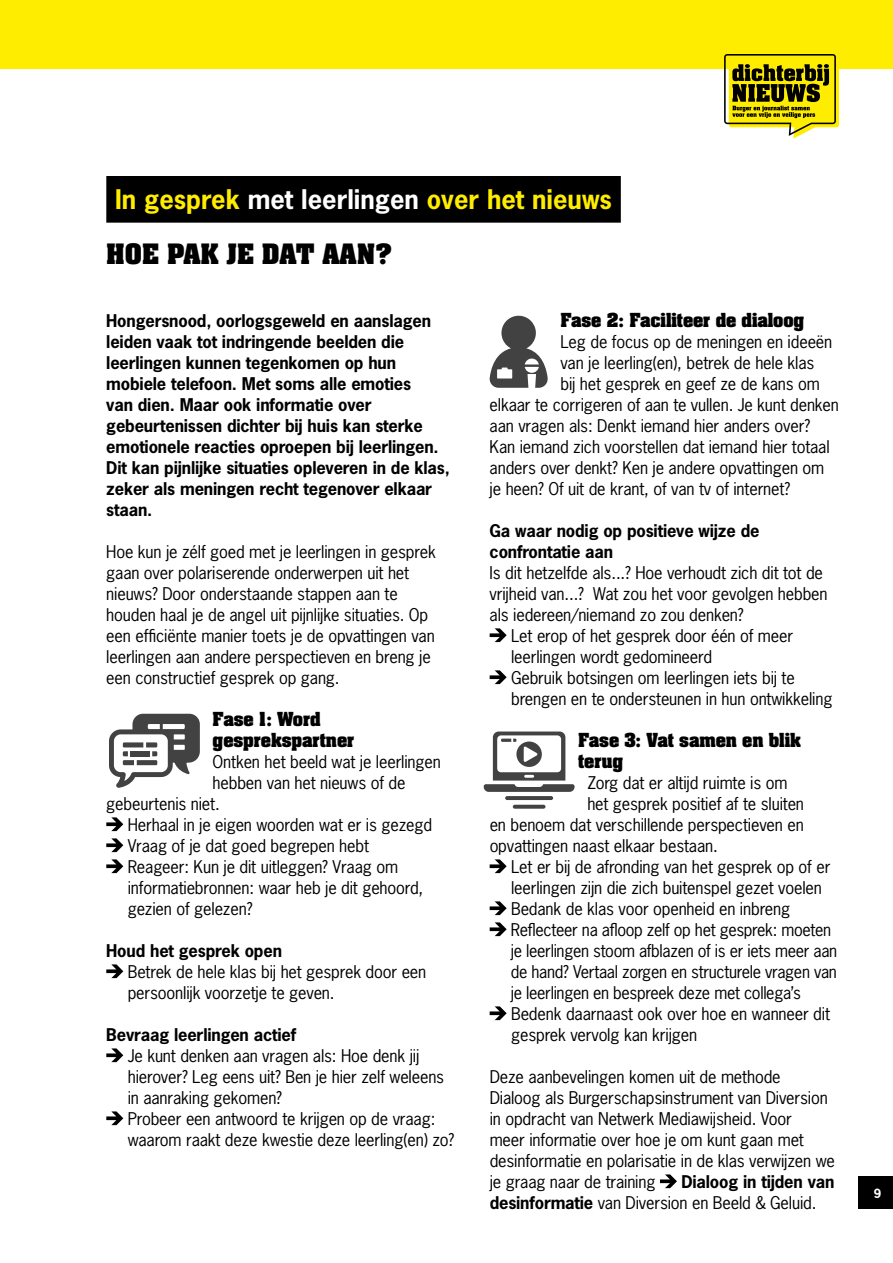
<style>
.page{position:relative;width:893px;height:1263px;background:#fff}
.page>*{position:absolute;margin:0;border:0;box-sizing:border-box;transform-origin:0 0}
.t1{font:700 25.5px "News Gothic Std";color:#ffed00}
.t2{font:700 24px "Aachen Std";color:#000}
.t3{font:16.5px/21px "News Gothic Std";letter-spacing:-.01em;color:#000}
.t4{font:700 16.5px/21px "News Gothic Std";letter-spacing:-.01em;color:#000}
.t5{font:700 16.5px/21px "Aachen Std";letter-spacing:-.01em;color:#000}
.t6{font:700 12px "News Gothic Std";color:#fff}
.s1{color:#fff}
.s2{font-weight:400}
</style>
<div class="page">
<svg style="left:106px;top:817px;width:17px;height:14px"></svg>
<svg style="left:106px;top:838px;width:17px;height:14px"></svg>
<svg style="left:106px;top:859px;width:17px;height:14px"></svg>
<svg style="left:106px;top:964px;width:17px;height:14px"></svg>
<svg style="left:106px;top:1048px;width:17px;height:14px"></svg>
<svg style="left:106px;top:1111px;width:17px;height:14px"></svg>
<svg style="left:490px;top:628px;width:17px;height:14px"></svg>
<svg style="left:490px;top:670px;width:17px;height:14px"></svg>
<svg style="left:490px;top:859px;width:17px;height:14px"></svg>
<svg style="left:490px;top:901px;width:17px;height:14px"></svg>
<svg style="left:490px;top:922px;width:17px;height:14px"></svg>
<svg style="left:490px;top:1006px;width:17px;height:14px"></svg>
<svg style="left:660px;top:1174px;width:17px;height:14px"></svg>
<div style="left:0;top:0;width:893px;height:68px;background:#ffed00"></div>
<div style="left:106px;top:176px;width:515px;height:47px;background:#000"></div>
<svg style="left:724px;top:54px;width:115px;height:84px"></svg>
<svg style="left:109px;top:714px;width:91px;height:74px"></svg>
<div style="left:130px;top:751px;width:20px;height:5px;background:#424242"></div>
<svg style="left:490px;top:316px;width:58px;height:72px"></svg>
<svg style="left:505px;top:796px;width:48px;height:4px"></svg>
<svg style="left:513px;top:805px;width:32px;height:4px"></svg>
<svg style="left:484px;top:731px;width:91px;height:61px"></svg>
<div style="left:858px;top:1177px;width:35px;height:32px;background:#000"></div>
<h1 class="t1" style="left:115px;top:183px;width:498px">In gesprek <span class="s1">met leerlingen</span> over het nieuws</h1>
<h2 class="t2" style="left:106px;top:237px;width:287px">HOE PAK JE DAT AAN?</h2>
<p class="t4" style="left:106px;top:310px;width:345px">Hongersnood, oorlogsgeweld en aanslagen leiden vaak tot indringende beelden die leerlingen kunnen tegenkomen op hun mobiele telefoon. Met soms alle emoties<br>van dien. Maar ook informatie over gebeurtenissen dichter bij huis kan sterke emotionele reacties oproepen bij leerlingen.<br>Dit kan pijnlijke situaties opleveren in de klas, zeker als meningen recht tegenover elkaar staan.</p>
<p class="t3" style="left:106px;top:541px;width:331px">Hoe kun je zélf goed met je leerlingen in gesprek gaan over polariserende onderwerpen uit het nieuws? Door onderstaande stappen aan te houden haal je de angel uit pijnlijke situaties. Op een efficiënte manier toets je de opvattingen van leerlingen aan andere perspectieven en breng je een constructief gesprek op gang.</p>
<p class="t5" style="left:213px;top:709px;width:143px">Fase 1: Word gesprekspartner</p>
<p class="t3" style="left:213px;top:751px;width:230px">Ontken het beeld wat je leerlingen</p>
<p class="t3" style="left:213px;top:772px;width:194px">hebben van het nieuws of de</p>
<p class="t3" style="left:106px;top:793px;width:115px">gebeurtenis niet.</p>
<p class="t3" style="left:128px;top:814px;width:306px">Herhaal in je eigen woorden wat er is gezegd</p>
<p class="t3" style="left:128px;top:835px;width:243px">Vraag of je dat goed begrepen hebt</p>
<p class="t3" style="left:128px;top:856px;width:272px">Reageer: Kun je dit uitleggen? Vraag om</p>
<p class="t3" style="left:128px;top:877px;width:297px">informatiebronnen: waar heb je dit gehoord,</p>
<p class="t3" style="left:128px;top:898px;width:126px">gezien of gelezen?</p>
<p class="t4" style="left:106px;top:940px;width:177px">Houd het gesprek open</p>
<p class="t3" style="left:128px;top:961px;width:300px">Betrek de hele klas bij het gesprek door een persoonlijk voorzetje te geven.</p>
<p class="t4" style="left:106px;top:1024px;width:191px">Bevraag leerlingen actief</p>
<p class="t3" style="left:128px;top:1045px;width:328px">Je kunt denken aan vragen als: Hoe denk jij hierover? Leg eens uit? Ben je hier zelf weleens in aanraking gekomen?<br>Probeer een antwoord te krijgen op de vraag: waarom raakt deze kwestie deze leerling(en) zo?</p>
<p class="t5" style="left:560px;top:310px;width:245px">Fase 2: Faciliteer de dialoog</p>
<p class="t3" style="left:560px;top:331px;width:273px">Leg de focus op de meningen en ideeën</p>
<p class="t3" style="left:560px;top:352px;width:256px">van je leerling(en), betrek de hele klas</p>
<p class="t3" style="left:560px;top:373px;width:261px">bij het gesprek en geef ze de kans om</p>
<p class="t3" style="left:490px;top:394px;width:351px">elkaar te corrigeren of aan te vullen. Je kunt denken</p>
<p class="t3" style="left:490px;top:415px;width:322px">aan vragen als: Denkt iemand hier anders over?</p>
<p class="t3" style="left:490px;top:436px;width:342px">Kan iemand zich voorstellen dat iemand hier totaal</p>
<p class="t3" style="left:490px;top:457px;width:336px">anders over denkt? Ken je andere opvattingen om</p>
<p class="t3" style="left:490px;top:478px;width:302px">je heen? Of uit de krant, of van tv of internet?</p>
<p class="t4" style="left:490px;top:520px;width:271px">Ga waar nodig op positieve wijze de confrontatie aan</p>
<p class="t3" style="left:490px;top:562px;width:335px">Is dit hetzelfde als...? Hoe verhoudt zich dit tot de</p>
<p class="t3" style="left:490px;top:583px;width:340px">vrijheid van...? Wat zou het voor gevolgen hebben</p>
<p class="t3" style="left:490px;top:604px;width:256px">als iedereen/niemand zo zou denken?</p>
<p class="t3" style="left:511px;top:625px;width:284px">Let erop of het gesprek door één of meer</p>
<p class="t3" style="left:511px;top:646px;width:202px">leerlingen wordt gedomineerd</p>
<p class="t3" style="left:511px;top:667px;width:285px">Gebruik botsingen om leerlingen iets bij te</p>
<p class="t3" style="left:511px;top:688px;width:323px">brengen en te ondersteunen in hun ontwikkeling</p>
<p class="t5" style="left:578px;top:730px;width:224px">Fase 3: Vat samen en blik terug</p>
<p class="t3" style="left:587px;top:772px;width:202px">Zorg dat er altijd ruimte is om</p>
<p class="t3" style="left:587px;top:793px;width:218px">het gesprek positief af te sluiten</p>
<p class="t3" style="left:490px;top:814px;width:316px">en benoem dat verschillende perspectieven en</p>
<p class="t3" style="left:490px;top:835px;width:230px">opvattingen naast elkaar bestaan.</p>
<p class="t3" style="left:511px;top:856px;width:321px">Let er bij de afronding van het gesprek op of er</p>
<p class="t3" style="left:511px;top:877px;width:312px">leerlingen zijn die zich buitenspel gezet voelen</p>
<p class="t3" style="left:511px;top:898px;width:281px">Bedank de klas voor openheid en inbreng</p>
<p class="t3" style="left:511px;top:919px;width:322px">Reflecteer na afloop zelf op het gesprek: moeten</p>
<p class="t3" style="left:511px;top:940px;width:328px">je leerlingen stoom afblazen of is er iets meer aan</p>
<p class="t3" style="left:511px;top:961px;width:327px">de hand? Vertaal zorgen en structurele vragen van</p>
<p class="t3" style="left:511px;top:982px;width:292px">je leerlingen en bespreek deze met collega’s</p>
<p class="t3" style="left:511px;top:1003px;width:320px">Bedenk daarnaast ook over hoe en wanneer dit</p>
<p class="t3" style="left:511px;top:1024px;width:188px">gesprek vervolg kan krijgen</p>
<p class="t3" style="left:490px;top:1066px;width:347px">Deze aanbevelingen komen uit de methode Dialoog als Burgerschapsinstrument van Diversion in opdracht van Netwerk Mediawijsheid. Voor<br>meer informatie over hoe je om kunt gaan met desinformatie en polarisatie in de klas verwijzen we je graag naar de training</p>
<p class="t4" style="left:490px;top:1171px;width:346px;text-indent:192px">Dialoog in tijden van desinformatie <span class="s2">van Diversion en Beeld &amp; Geluid.</span></p>
<p class="t6" style="left:874px;top:1185px;width:9px">9</p>
</div>
